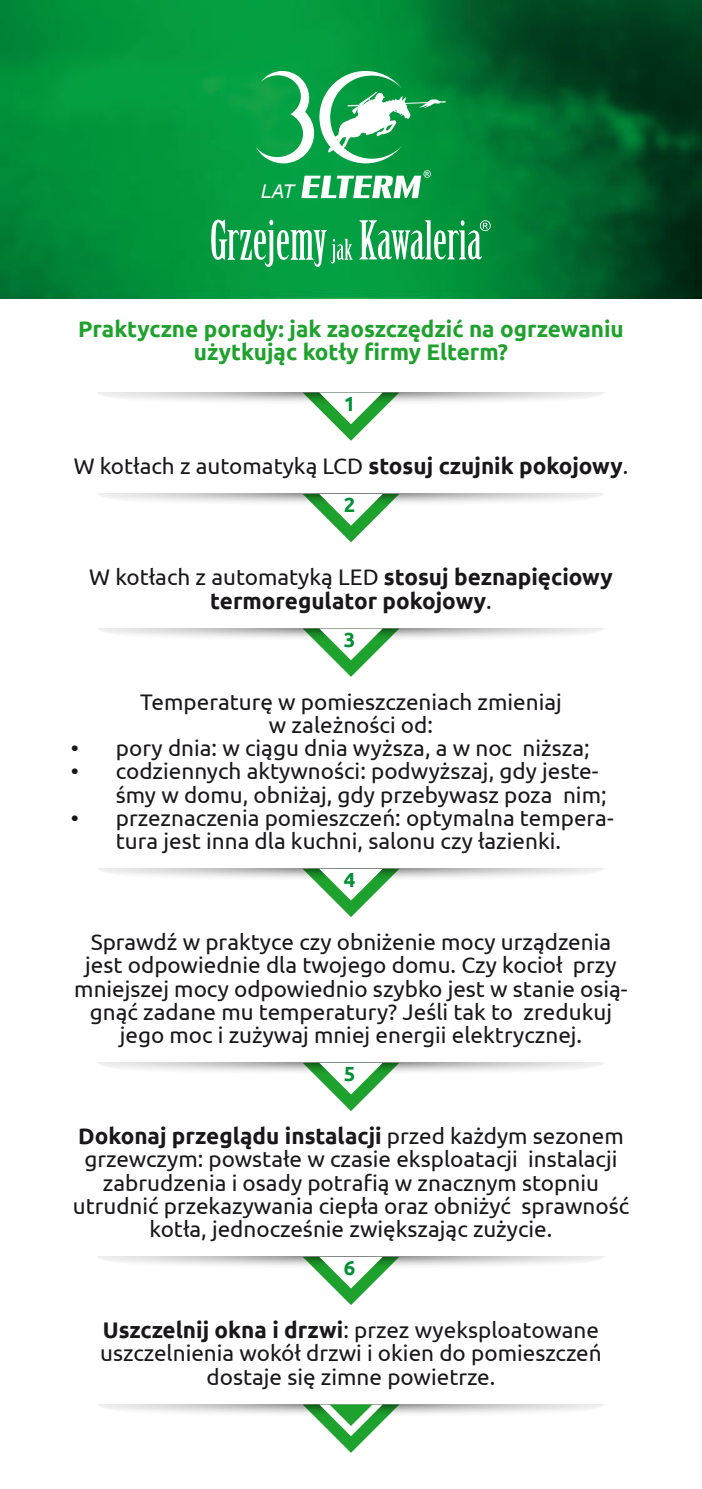
<style>
.page{position:relative;width:702px;height:1489px;background:#fff}
.page>*{position:absolute;margin:0;border:0;box-sizing:border-box;transform-origin:0 0}
.t1{font:22.5px/23.2px "Ubuntu";color:#1a171b;text-align:center}
.t2{font:700 22.5px/23.2px "Ubuntu";color:#1fa22d;text-align:center}
.t3{font:700 22.5px/23.2px "Ubuntu";color:#1a171b;text-align:center}
.t4{font:700 20.5px "Ubuntu";color:#009036}
.t5{font:italic 19px "Arial";color:#fff}
.s1{font-weight:700}
.s2{font-weight:400}
</style>
<div class="page">
<img style="left:0;top:0;width:702px;height:298px">
<svg style="left:303px;top:494px;width:96px;height:48px"></svg>
<svg style="left:303px;top:628px;width:96px;height:48px"></svg>
<svg style="left:303px;top:868px;width:96px;height:49px"></svg>
<svg style="left:303px;top:1062px;width:96px;height:49px"></svg>
<svg style="left:303px;top:1256px;width:96px;height:48px"></svg>
<svg style="left:303px;top:392px;width:96px;height:49px"></svg>
<svg style="left:303px;top:1404px;width:96px;height:48px"></svg>
<svg style="left:211px;top:220px;width:142px;height:47px"></svg>
<svg style="left:359px;top:220px;width:131px;height:39px"></svg>
<svg style="left:301px;top:170px;width:130px;height:28px"></svg>
<svg style="left:256px;top:71px;width:190px;height:93px"></svg>
<p class="t5" style="left:261px;top:184px;width:35px">LAT</p>
<p class="t2" style="left:78px;top:318px;width:547px">Praktyczne porady: jak zaoszczędzić na ogrzewaniu użytkując kotły firmy Elterm?</p>
<p class="t4" style="left:344px;top:395px;width:13px">1</p>
<p class="t1" style="left:74px;top:455px;width:556px">W kotłach z automatyką LCD <span class="s1">stosuj czujnik pokojowy</span>.</p>
<p class="t4" style="left:344px;top:496px;width:13px">2</p>
<p class="t3" style="left:89px;top:567px;width:525px"><span class="s2">W kotłach z automatyką LED</span> stosuj beznapięciowy termoregulator pokojowy<span class="s2">.</span></p>
<p class="t4" style="left:344px;top:631px;width:13px">3</p>
<p class="t1" style="left:140px;top:691px;width:423px">Temperaturę w pomieszczeniach zmieniaj w zależności od:</p>
<p class="t1" style="left:71px;top:738px;width:520px">• pory dnia: w ciągu dnia wyższa, a w noc niższa;</p>
<p class="t1" style="left:116px;top:761px;width:492px;text-align:left;text-indent:-45px">• codziennych aktywności: podwyższaj, gdy jeste&shy;śmy w domu, obniżaj, gdy przebywasz poza nim;</p>
<p class="t1" style="left:71px;top:807px;width:544px">• przeznaczenia pomieszczeń: optymalna tempera&shy;tura jest inna dla kuchni, salonu czy łazienki.</p>
<p class="t4" style="left:344px;top:871px;width:13px">4</p>
<p class="t1" style="left:74px;top:931px;width:555px">Sprawdź w praktyce czy obniżenie mocy urządzenia jest odpowiednie dla twojego domu. Czy kocioł przy mniejszej mocy odpowiednio szybko jest w stanie osią&shy;gnąć zadane mu temperatury? Jeśli tak to zredukuj jego moc i zużywaj mniej energii elektrycznej.</p>
<p class="t4" style="left:344px;top:1065px;width:13px">5</p>
<p class="t1" style="left:73px;top:1125px;width:558px"><span class="s1">Dokonaj przeglądu instalacji</span> przed każdym sezonem grzewczym: powstałe w czasie eksploatacji instalacji zabrudzenia i osady potrafią w znacznym stopniu utrudnić przekazywania ciepła oraz obniżyć sprawność kotła, jednocześnie zwiększając zużycie.</p>
<p class="t4" style="left:344px;top:1258px;width:13px">6</p>
<p class="t1" style="left:100px;top:1319px;width:503px"><span class="s1">Uszczelnij okna i drzwi</span>: przez wyeksploatowane uszczelnienia wokół drzwi i okien do pomieszczeń dostaje się zimne powietrze.</p>
</div>
